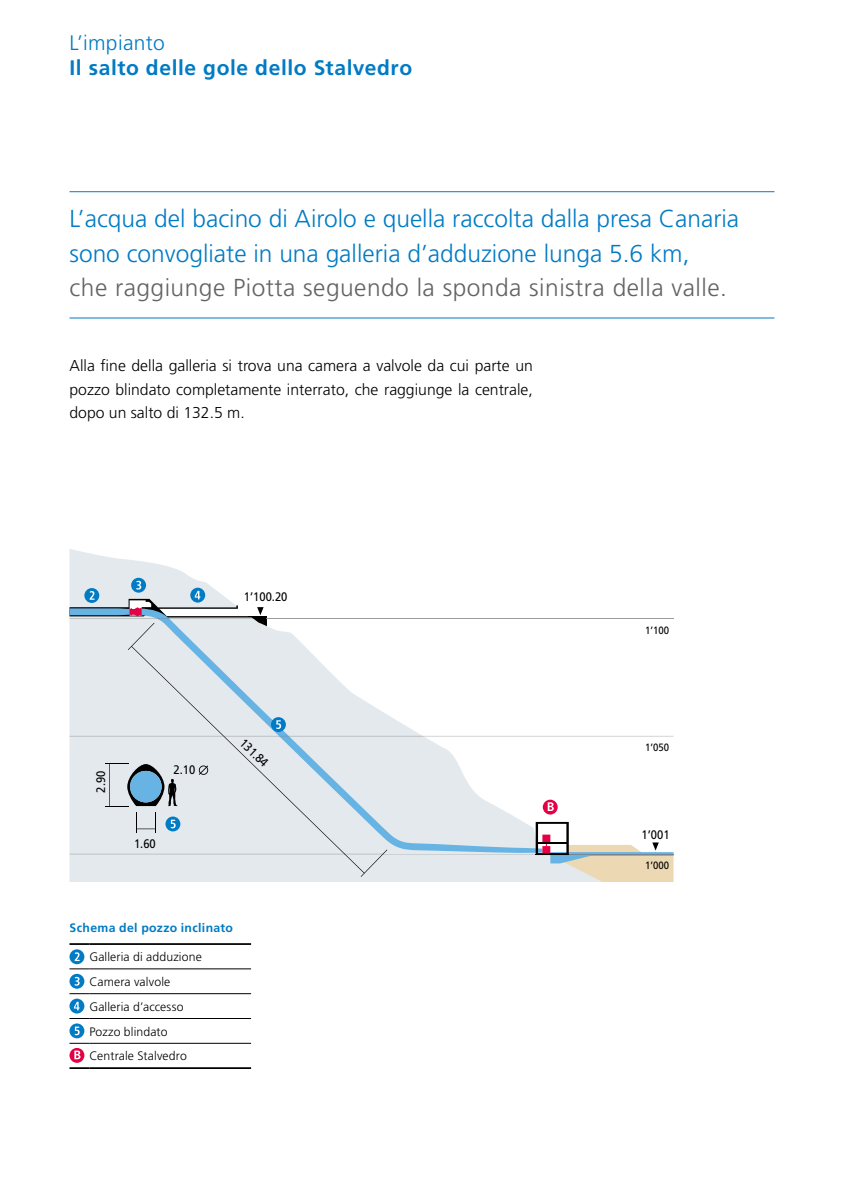
<style>
.page{position:relative;width:844px;height:1191px;background:#fff}
.page>*{position:absolute;margin:0;border:0;box-sizing:border-box;transform-origin:0 0}
.t1{font:300 24.5px/34.6px "Frutiger";color:#007bc4}
.t2{font:300 24.5px "Frutiger";letter-spacing:.02em;color:#646363}
.t3{font:700 21px "Frutiger";letter-spacing:.03em;color:#007bc4}
.t4{font:300 21px "Frutiger";letter-spacing:.015em;color:#007bc4}
.t5{font:300 15.75px/23.6px "Frutiger";color:#000;text-align:justify}
.t6{font:12.42px "Frutiger";color:#000;scale:.91 1}
.t7{font:300 12.25px/24.7px "Frutiger";letter-spacing:.01em;color:#000}
.t8{font:700 12.25px "Frutiger";letter-spacing:.03em;color:#007bc4}
.t9{font:10.67px "Frutiger";color:#000;scale:.91 1}
</style>
<div class="page">
<svg style="left:69px;top:549px;width:500px;height:333px"></svg>
<svg style="left:69px;top:608px;width:473px;height:245px"></svg>
<svg style="left:535px;top:822px;width:138px;height:60px"></svg>
<hr style="left:266px;top:618px;width:407px;height:1px;background:#9d9c9c">
<svg style="left:364px;top:736px;width:309px;height:1px"></svg>
<hr style="left:69px;top:736px;width:154px;height:1px;background:#8f9191">
<svg style="left:131px;top:646px;width:233px;height:227px;background:#dee6ea"></svg>
<svg style="left:199px;top:765px;width:9px;height:10px"></svg>
<hr style="left:383px;top:854px;width:152px;height:1px;background:#8f9191">
<hr style="left:568px;top:854px;width:105px;height:1px;background:#758695">
<hr style="left:535px;top:854px;width:33px;height:1px;background:#000">
<hr style="left:345px;top:854px;width:37px;height:1px;background:#8f9191">
<hr style="left:69px;top:854px;width:275px;height:1px;background:#8f9191">
<svg style="left:360px;top:849px;width:27px;height:28px"></svg>
<hr style="left:69px;top:191px;width:705px;height:1px;background:#007bc4">
<hr style="left:69px;top:317px;width:705px;height:1px;background:#007bc4">
<svg style="left:69px;top:968px;width:20px;height:1px"></svg>
<hr style="left:89px;top:968px;width:162px;height:1px;background:#000">
<svg style="left:69px;top:993px;width:20px;height:1px"></svg>
<hr style="left:89px;top:993px;width:162px;height:1px;background:#000">
<svg style="left:69px;top:1018px;width:20px;height:1px"></svg>
<hr style="left:89px;top:1018px;width:162px;height:1px;background:#000">
<svg style="left:69px;top:1043px;width:20px;height:1px"></svg>
<hr style="left:89px;top:1043px;width:162px;height:1px;background:#000">
<hr style="left:69px;top:943px;width:20px;height:2px;background:#000">
<hr style="left:89px;top:943px;width:162px;height:2px;background:#000">
<hr style="left:69px;top:1067px;width:20px;height:2px;background:#000">
<hr style="left:89px;top:1067px;width:162px;height:2px;background:#000">
<svg style="left:69px;top:949px;width:15px;height:15px"></svg>
<svg style="left:75px;top:952px;width:5px;height:9px"></svg>
<svg style="left:69px;top:973px;width:15px;height:15px"></svg>
<svg style="left:75px;top:976px;width:5px;height:9px"></svg>
<svg style="left:69px;top:998px;width:15px;height:15px"></svg>
<svg style="left:74px;top:1001px;width:6px;height:9px"></svg>
<svg style="left:69px;top:1023px;width:15px;height:15px"></svg>
<svg style="left:75px;top:1026px;width:5px;height:9px"></svg>
<svg style="left:69px;top:1048px;width:15px;height:14px"></svg>
<svg style="left:74px;top:1050px;width:6px;height:9px"></svg>
<div style="left:271px;top:717px;width:15px;height:15px;background:#007bc4;border-radius:50%"></div>
<svg style="left:276px;top:720px;width:5px;height:9px"></svg>
<div style="left:165px;top:816px;width:15px;height:15px;background:#007bc4;border-radius:50%"></div>
<svg style="left:105px;top:763px;width:72px;height:69px;background:#aabdc9"></svg>
<svg style="left:131px;top:578px;width:15px;height:14px"></svg>
<svg style="left:69px;top:581px;width:197px;height:69px"></svg>
<svg style="left:542px;top:799px;width:15px;height:15px"></svg>
<svg style="left:547px;top:802px;width:6px;height:9px"></svg>
<h2 class="t4" style="left:69px;top:31px;width:97px">L’impianto</h2>
<h2 class="t3" style="left:69px;top:55px;width:344px">Il salto delle gole dello Stalvedro</h2>
<h1 class="t1" style="left:69px;top:201px;width:671px">L’acqua del bacino di Airolo e quella raccolta dalla presa Canaria sono convogliate in una galleria d’adduzione lunga 5.6 km,</h1>
<h1 class="t2" style="left:69px;top:274px;width:659px">che raggiunge Piotta seguendo la sponda sinistra della valle.</h1>
<p class="t5" style="left:69px;top:354px;width:465px">Alla fine della galleria si trova una camera a valvole da cui parte un pozzo blindato completamente interrato, che raggiunge la centrale, dopo un salto di 132.5 m.</p>
<p class="t6" style="left:244px;top:589px;width:49px">1’100.20</p>
<p class="t6" style="left:93px;top:792px;width:25px;rotate:-90deg">2.90</p>
<p class="t6" style="left:173px;top:763px;width:25px">2.10</p>
<p class="t6" style="left:134px;top:836px;width:25px">1.60</p>
<p class="t6" style="left:247px;top:735px;width:39px;rotate:44deg">131.84</p>
<p class="t8" style="left:69px;top:920px;width:165px">Schema del pozzo inclinato</p>
<p class="t7" style="left:89px;top:945px;width:114px">Galleria di adduzione<br>Camera valvole<br>Galleria d’accesso<br>Pozzo blindato<br>Centrale Stalvedro</p>
<p class="t9" style="left:645px;top:623px;width:28px">1’100</p>
<p class="t9" style="left:645px;top:741px;width:28px">1’050</p>
<p class="t6" style="left:641px;top:827px;width:32px">1’001</p>
<p class="t9" style="left:645px;top:859px;width:28px">1’000</p>
</div>
